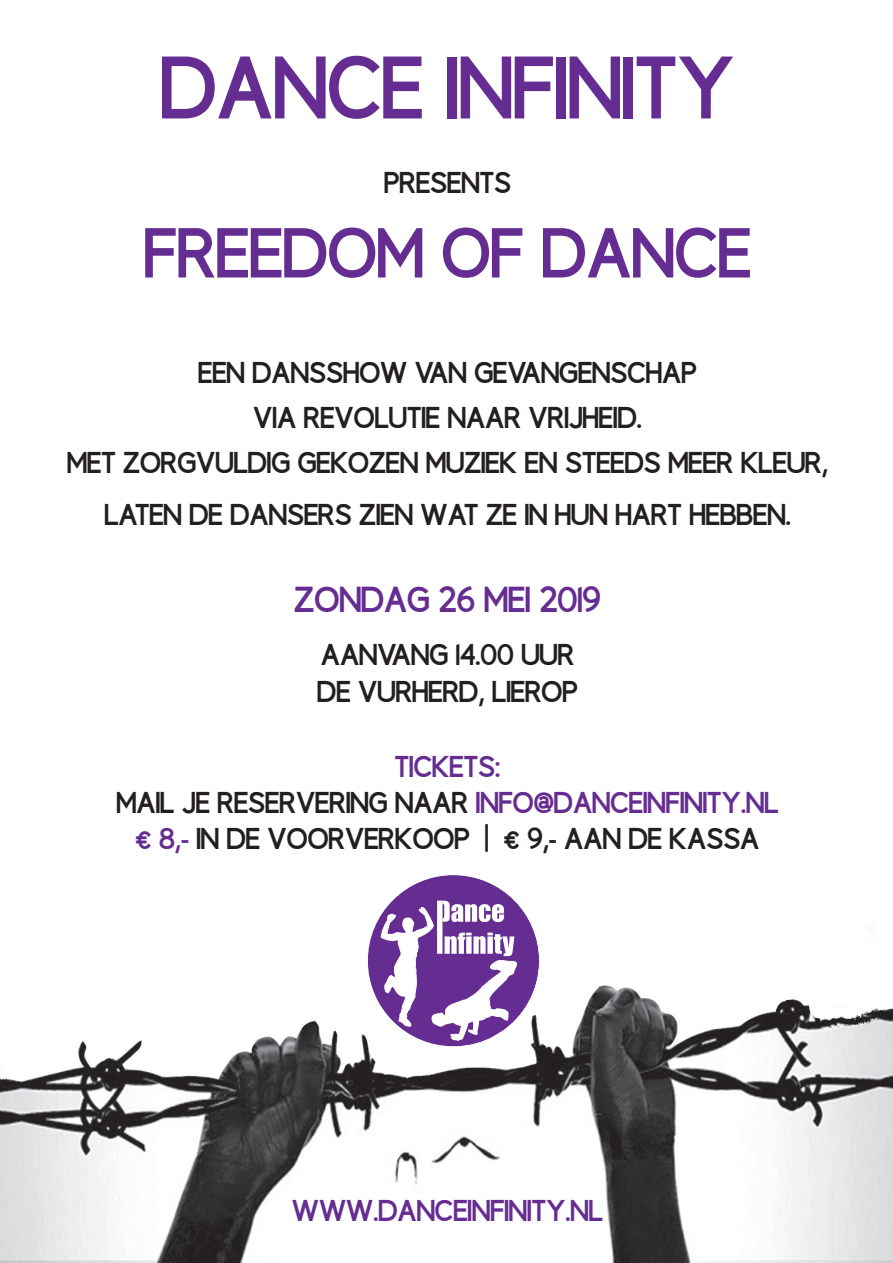
<style>
.page{position:relative;width:893px;height:1263px;background:#fff}
.page>*{position:absolute;margin:0;border:0;box-sizing:border-box;transform-origin:0 0}
.t1{font:700 88.5px "Berlin";color:#652d91}
.t2{font:700 70.5px "Berlin";color:#652d91}
.t3{font:700 36px "Berlin";color:#652d91}
.t4{font:700 30px/45px "Berlin";color:#231f20;text-align:center}
.t5{font:700 30px "Berlin";color:#652d91}
.s1{color:#652d91}
</style>
<div class="page">
<img style="left:0;top:923px;width:893px;height:340px">
<svg style="left:368px;top:875px;width:171px;height:181px"></svg>
<h1 class="t1" style="left:160px;top:39px;width:576px">DANCE INFINITY</h1>
<p class="t4" style="left:384px;top:161px;width:128px">PRESENTS</p>
<h2 class="t2" style="left:144px;top:214px;width:609px">FREEDOM OF DANCE</h2>
<p class="t4" style="left:67px;top:350px;width:762px">EEN DANSSHOW VAN GEVANGENSCHAP<br>VIA REVOLUTIE NAAR VRIJHEID.<br>MET ZORGVULDIG GEKOZEN MUZIEK EN STEEDS MEER KLEUR,</p>
<p class="t4" style="left:104px;top:492px;width:688px">LATEN DE DANSERS ZIEN WAT ZE IN HUN HART HEBBEN.</p>
<p class="t3" style="left:294px;top:580px;width:308px">ZONDAG 26 MEI 2019</p>
<p class="t4" style="left:317px;top:636px;width:262px;line-height:37.5px;text-align:left">AANVANG 14.00 UUR<br>DE VURHERD, LIEROP</p>
<p class="t4" style="left:116px;top:749px;width:664px;line-height:36px"><span class="s1">TICKETS:<br></span>MAIL JE RESERVERING NAAR <span class="s1">INFO@DANCEINFINITY.NL € 8,-</span> IN DE VOORVERKOOP | € 9,- AAN DE KASSA</p>
<p class="t5" style="left:292px;top:1194px;width:313px">WWW.DANCEINFINITY.NL</p>
</div>
